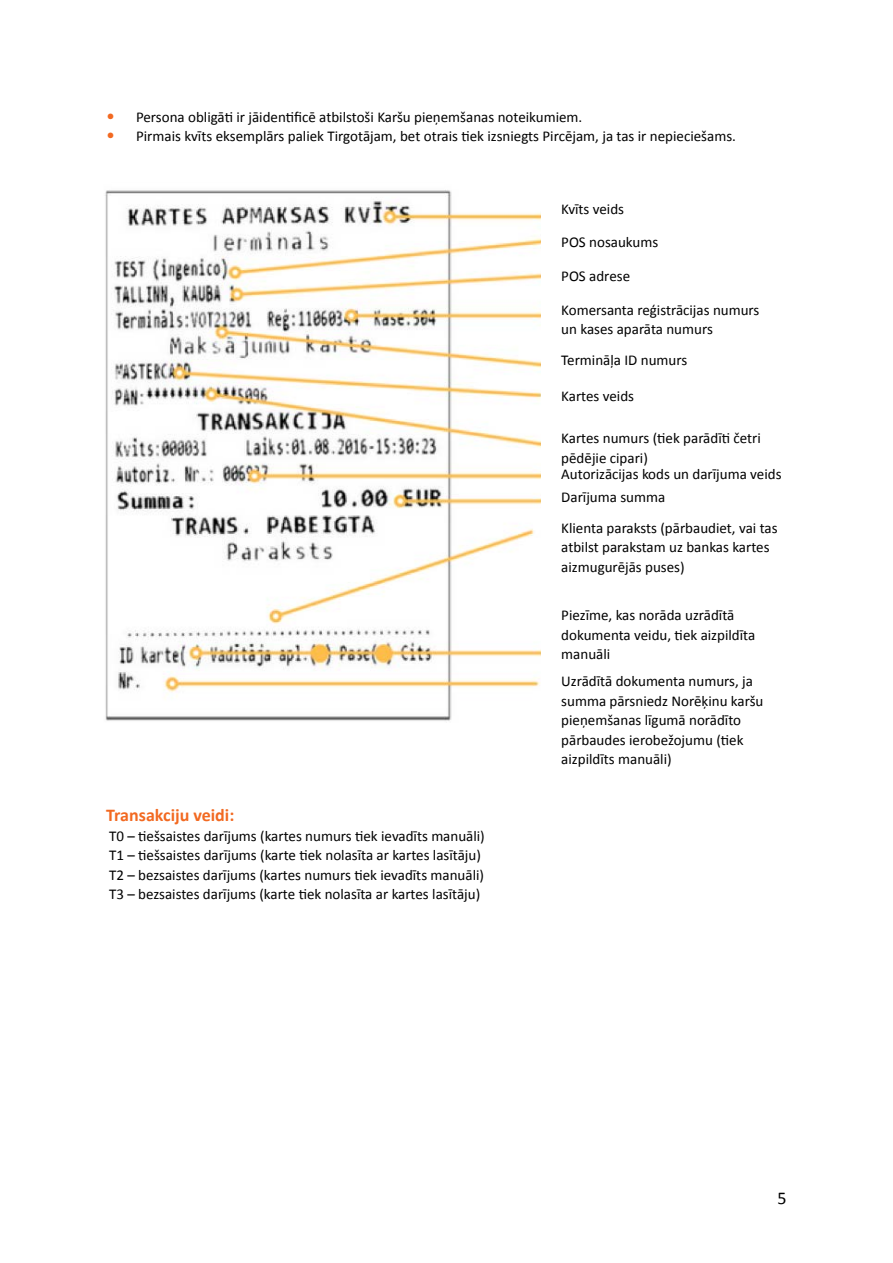
<style>
.page{position:relative;width:893px;height:1263px;background:#fff}
.page>*{position:absolute;margin:0;border:0;box-sizing:border-box;transform-origin:0 0}
.t1{font:700 18px "Calibri";color:#f26921}
.t2{font:18px "Calibri";color:#000}
.t3{font:15px/19.5px "Calibri";color:#000}
.s1{font-size:18px;color:#f26921}
</style>
<div class="page">
<img style="left:105px;top:190px;width:436px;height:531px">
<p class="t3" style="left:106px;top:107px;width:478px"><span class="s1">•</span> Persona obligāti ir jāidentificē atbilstoši Karšu pieņemšanas noteikumiem.</p>
<p class="t3" style="left:106px;top:127px;width:631px"><span class="s1">•</span> Pirmais kvīts eksemplārs paliek Tirgotājam, bet otrais tiek izsniegts Pircējam, ja tas ir nepieciešams.</p>
<p class="t3" style="left:561px;top:199px;width:64px">Kvīts veids</p>
<p class="t3" style="left:561px;top:232px;width:99px">POS nosaukums</p>
<p class="t3" style="left:561px;top:266px;width:70px">POS adrese</p>
<p class="t3" style="left:561px;top:300px;width:200px">Komersanta reģistrācijas numurs un kases aparāta numurs</p>
<p class="t3" style="left:561px;top:350px;width:128px">Termināļa ID numurs</p>
<p class="t3" style="left:561px;top:386px;width:74px">Kartes veids</p>
<p class="t3" style="left:561px;top:429px;width:201px">Kartes numurs (tiek parādīti četri pēdējie cipari)</p>
<p class="t3" style="left:561px;top:463px;width:222px;line-height:22.4px">Autorizācijas kods un darījuma veids<br>Darījuma summa</p>
<p class="t1" style="left:106px;top:804px;width:130px">Transakciju veidi:</p>
<p class="t3" style="left:109px;top:826px;width:377px">T0 – tiešsaistes darījums (kartes numurs tiek ievadīts manuāli)<br>T1 – tiešsaistes darījums (karte tiek nolasīta ar kartes lasītāju)<br>T2 – bezsaistes darījums (kartes numurs tiek ievadīts manuāli)<br>T3 – bezsaistes darījums (karte tiek nolasīta ar kartes lasītāju)</p>
<p class="t3" style="left:561px;top:518px;width:218px">Klienta paraksts (pārbaudiet, vai tas atbilst parakstam uz bankas kartes aizmugurējās puses)</p>
<p class="t3" style="left:561px;top:606px;width:196px">Piezīme, kas norāda uzrādītā dokumenta veidu, tiek aizpildīta manuāli</p>
<p class="t3" style="left:561px;top:671px;width:204px">Uzrādītā dokumenta numurs, ja summa pārsniedz Norēķinu karšu pieņemšanas līgumā norādīto pārbaudes ierobežojumu (tiek aizpildīts manuāli)</p>
<p class="t2" style="left:777px;top:1187px;width:11px">5</p>
</div>
